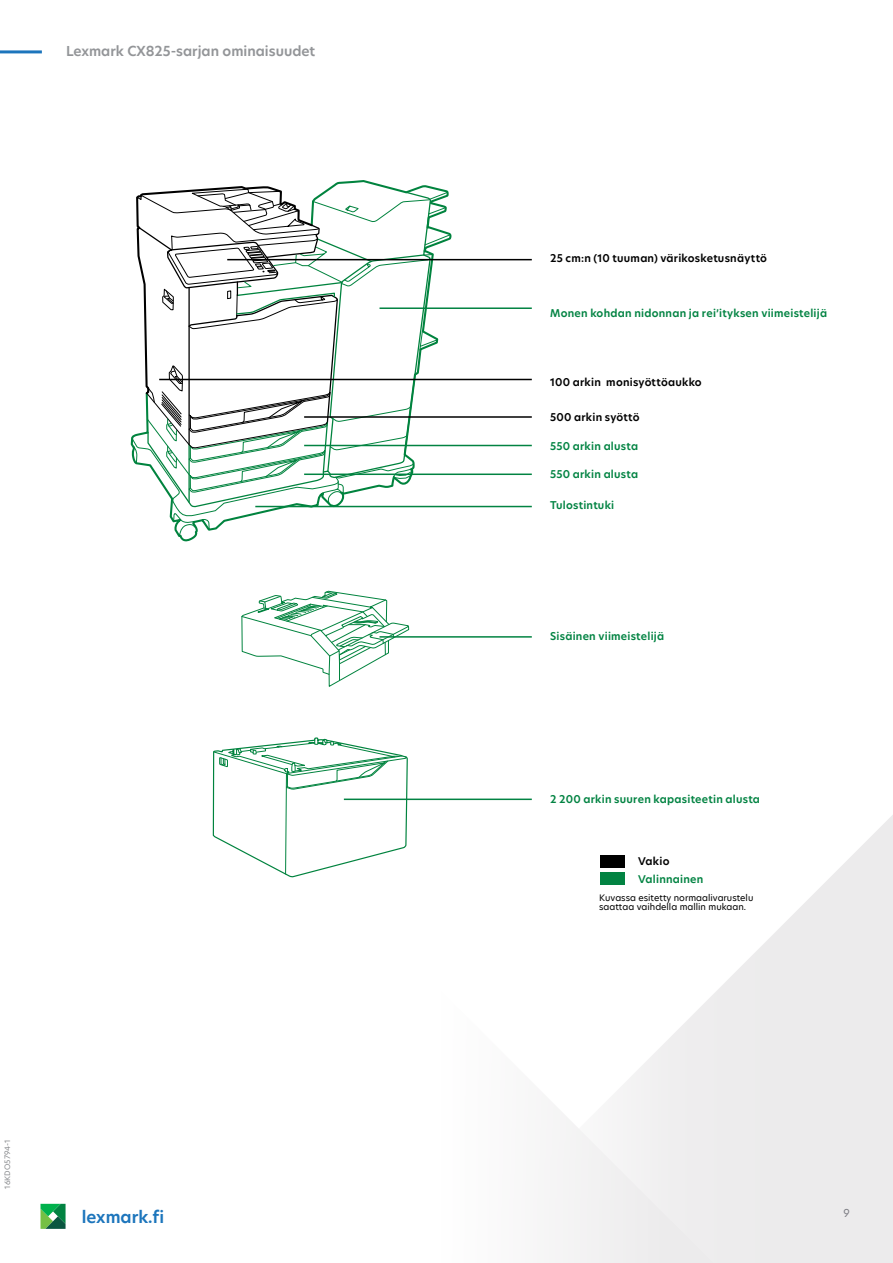
<style>
.page{position:relative;width:893px;height:1263px;background:#fff}
.page>*{position:absolute;margin:0;border:0;box-sizing:border-box;transform-origin:0 0}
.t1{font:600 16.5px "TP Hero";color:#1c75bc}
.t2{font:600 13.5px "TP Hero";color:#939598}
.t3{font:600 10.5px "TP Hero";letter-spacing:.02em;color:#028342}
.t4{font:600 10.5px "TP Hero";letter-spacing:.02em;color:#000}
.t5{font:10.5px "TP Hero";color:#7e7e85}
.t6{font:8.7px/9px "TP Hero";color:#000}
.t7{font:7.2px "TP Hero";color:#888a8d}
</style>
<div class="page">
<hr style="left:0;top:50px;width:42px;height:3px;background:#1c75bc">
<svg style="left:41px;top:1204px;width:25px;height:25px"></svg>
<svg style="left:727px;top:815px;width:166px;height:448px"></svg>
<svg style="left:555px;top:855px;width:172px;height:408px"></svg>
<svg style="left:130px;top:184px;width:321px;height:358px"></svg>
<svg style="left:212px;top:737px;width:196px;height:141px"></svg>
<svg style="left:241px;top:590px;width:168px;height:97px"></svg>
<hr style="left:227px;top:259px;width:305px;height:1px;background:#000">
<hr style="left:304px;top:445px;width:228px;height:1px;background:#028342">
<hr style="left:159px;top:379px;width:373px;height:1px;background:#000">
<hr style="left:304px;top:416px;width:228px;height:2px;background:#000">
<hr style="left:304px;top:473px;width:228px;height:2px;background:#028342">
<hr style="left:255px;top:506px;width:277px;height:1px;background:#028342">
<hr style="left:379px;top:307px;width:153px;height:2px;background:#028342">
<hr style="left:379px;top:636px;width:153px;height:2px;background:#028342">
<hr style="left:344px;top:798px;width:188px;height:2px;background:#028342">
<div style="left:601px;top:855px;width:24px;height:12px;background:#000"></div>
<div style="left:601px;top:872px;width:24px;height:13px;background:#028342"></div>
<p class="t2" style="left:66px;top:42px;width:251px">Lexmark CX825-sarjan ominaisuudet</p>
<p class="t7" style="left:2px;top:1188px;width:51px;rotate:-90deg">16KDO5794-1</p>
<h1 class="t1" style="left:82px;top:1206px;width:84px">lexmark.fi</h1>
<p class="t4" style="left:550px;top:251px;width:218px">25 cm:n (10 tuuman) värikosketusnäyttö</p>
<p class="t3" style="left:550px;top:306px;width:278px">Monen kohdan nidonnan ja rei’ityksen viimeistelijä</p>
<p class="t4" style="left:550px;top:375px;width:153px">100 arkin monisyöttöaukko</p>
<p class="t4" style="left:550px;top:410px;width:91px">500 arkin syöttö</p>
<p class="t3" style="left:550px;top:439px;width:89px">550 arkin alusta</p>
<p class="t3" style="left:550px;top:467px;width:89px">550 arkin alusta</p>
<p class="t3" style="left:550px;top:498px;width:66px">Tulostintuki</p>
<p class="t3" style="left:550px;top:629px;width:116px">Sisäinen viimeistelijä</p>
<p class="t3" style="left:550px;top:792px;width:211px">2 200 arkin suuren kapasiteetin alusta</p>
<p class="t4" style="left:638px;top:854px;width:33px">Vakio</p>
<p class="t3" style="left:638px;top:871px;width:67px">Valinnainen</p>
<p class="t6" style="left:599px;top:893px;width:156px">Kuvassa esitetty normaalivarustelu saattaa vaihdella mallin mukaan.</p>
<p class="t5" style="left:843px;top:1206px;width:8px">9</p>
</div>
